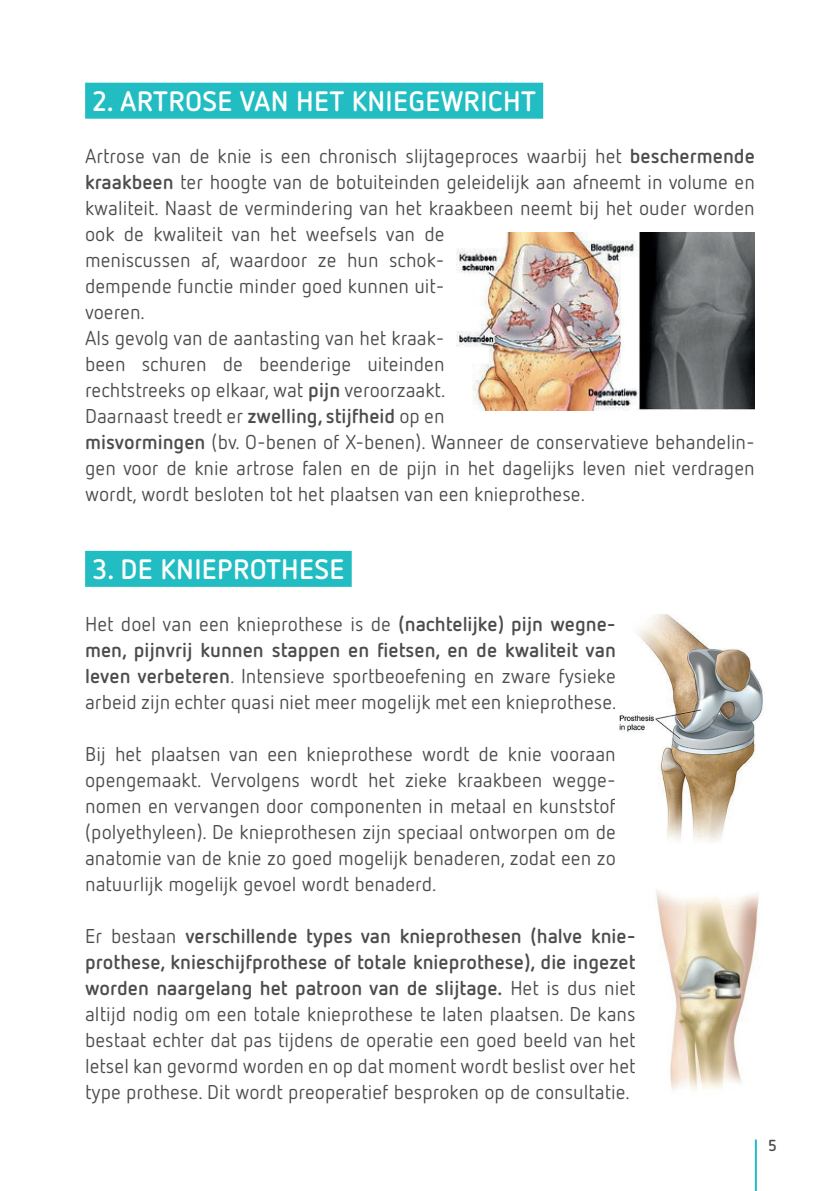
<style>
.page{position:relative;width:840px;height:1191px;background:#fff}
.page>*{position:absolute;margin:0;border:0;box-sizing:border-box;transform-origin:0 0}
.t1{font:700 28px "Netto OT";letter-spacing:.01em;color:#fff}
.t2{font:20px/26px "Netto OT";color:#4b4c4d;text-align:justify}
.t3{font:700 16px "Netto OT";color:#4b4c4d}
.s1{font-weight:700}
</style>
<div class="page">
<hr style="left:754px;top:1139px;width:2px;height:52px;background:#21bdc2">
<div style="left:85px;top:83px;width:458px;height:36px;background:#21bdc2"></div>
<div style="left:85px;top:551px;width:266px;height:36px;background:#21bdc2"></div>
<img style="left:456px;top:232px;width:298px;height:179px">
<img style="left:619px;top:614px;width:144px;height:228px">
<img style="left:656px;top:888px;width:103px;height:203px">
<h1 class="t1" style="left:92px;top:84px;width:445px">2. ARTROSE VAN HET KNIEGEWRICHT</h1>
<p class="t2" style="left:85px;top:143px;width:671px;text-align:left">Artrose van de knie is een chronisch slijtageproces waarbij het <span class="s1">beschermende kraakbeen</span> ter hoogte van de botuiteinden geleidelijk aan afneemt in volume en kwaliteit. Naast de vermindering van het kraakbeen neemt bij het ouder worden ook de kwaliteit van het weefsels van de<br>meniscussen af, waardoor ze hun schok-<br>dempende functie minder goed kunnen uit-<br>voeren.<br>Als gevolg van de aantasting van het kraak-<br>been schuren de beenderige uiteinden<br>rechtstreeks op elkaar, wat <span class="s1">pijn</span> veroorzaakt.<br>Daarnaast treedt er <span class="s1">zwelling, stijfheid</span> op en<br><span class="s1">misvormingen</span> (bv. O-benen of X-benen). Wanneer de conservatieve behandelin&shy;gen voor de knie artrose falen en de pijn in het dagelijks leven niet verdragen wordt, wordt besloten tot het plaatsen van een knieprothese.</p>
<h1 class="t1" style="left:92px;top:552px;width:253px">3. DE KNIEPROTHESE</h1>
<p class="t2" style="left:85px;top:611px;width:533px">Het doel van een knieprothese is de <span class="s1">(nachtelijke) pijn wegne&shy;men, pijnvrij kunnen stappen en fietsen, en de kwaliteit van leven verbeteren</span>. Intensieve sportbeoefening en zware fysieke arbeid zijn echter quasi niet meer mogelijk met een knieprothese.</p>
<p class="t2" style="left:85px;top:741px;width:532px">Bij het plaatsen van een knieprothese wordt de knie vooraan opengemaakt. Vervolgens wordt het zieke kraakbeen wegge&shy;nomen en vervangen door componenten in metaal en kunststof (polyethyleen). De knieprothesen zijn speciaal ontworpen om de anatomie van de knie zo goed mogelijk benaderen, zodat een zo natuurlijk mogelijk gevoel wordt benaderd.</p>
<p class="t2" style="left:85px;top:923px;width:551px">Er bestaan <span class="s1">verschillende types van knieprothesen (halve knie&shy;prothese, knieschijfprothese of totale knieprothese), die ingezet worden naargelang het patroon van de slijtage.</span> Het is dus niet altijd nodig om een totale knieprothese te laten plaatsen. De kans bestaat echter dat pas tijdens de operatie een goed beeld van het letsel kan gevormd worden en op dat moment wordt beslist over het type prothese. Dit wordt preoperatief besproken op de consultatie.</p>
<p class="t3" style="left:767px;top:1135px;width:10px">5</p>
</div>
